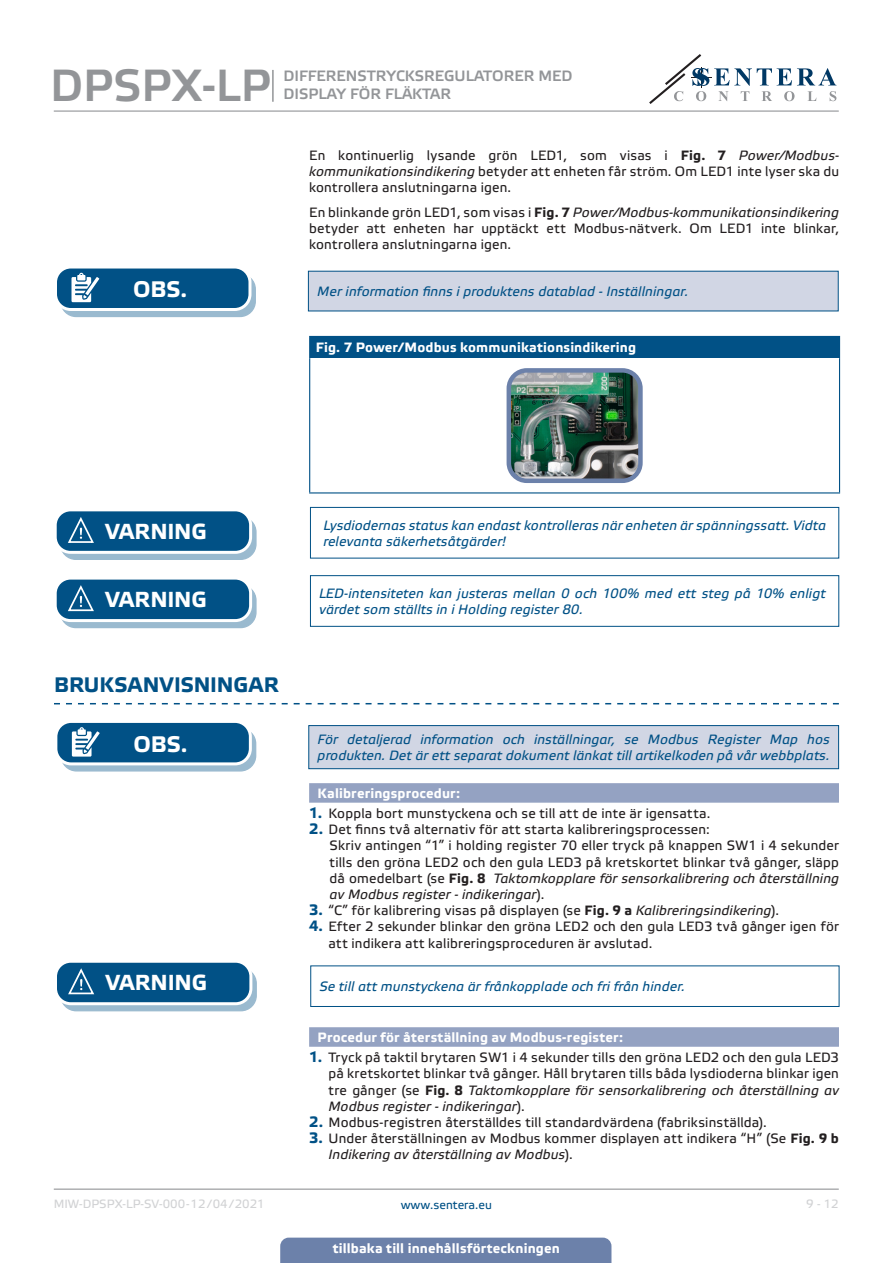
<style>
.page{position:relative;width:893px;height:1263px;background:#fff}
.page>*{position:absolute;margin:0;border:0;box-sizing:border-box;transform-origin:0 0}
.t1{font:45px "Etelka Medium Pro";color:#939598}
.t2{font:700 22.5px "Etelka Text Pro";letter-spacing:-.005em;color:#fff}
.t3{font:700 21.75px "Etelka Text Pro";letter-spacing:-.01em;color:#fff}
.t4{font:700 21px "Etelka Text Pro";letter-spacing:-.005em;color:#015186}
.t5{font:15px/18px "Etelka Medium Pro";color:#939598}
.Numbering{font:13.5px/16.2px "Etelka Text Pro";letter-spacing:.015em;color:#231f20;text-align:justify}
.attention{font:italic 13.5px/16.2px "Etelka Text Pro";letter-spacing:.01em;color:#015186}
.bullet{font:13.5px/16.2px "Etelka Text Pro";letter-spacing:.015em;color:#231f20;text-align:justify}
.Number-roman{font:700 13.5px "Etelka Text Pro";letter-spacing:.01em;color:#fff}
.table_text{font:700 13.5px "Etelka Text Pro";letter-spacing:.01em;color:#fff}
.t6{font:12px "Etelka Text Pro";color:#d1d2d4}
.t7{font:12px "Etelka Text Pro";color:#015186}
.s1{font-weight:700}
.s2{font-style:italic}
.s3{font-weight:700;font-size:15px;color:#015186}
</style>
<div class="page">
<hr style="left:54px;top:111px;width:785px;height:1px;background:#939598">
<hr style="left:54px;top:1188px;width:785px;height:2px;background:#939598">
<svg style="left:649px;top:54px;width:187px;height:50px"></svg>
<div style="left:280px;top:1237px;width:331px;height:26px;background:#6c81aa"></div>
<hr style="left:272px;top:70px;width:2px;height:32px;background:#939598">
<svg style="left:54px;top:703px;width:785px;height:1px"></svg>
<div style="left:309px;top:783px;width:530px;height:20px;background:#94a2c2"></div>
<div style="left:309px;top:1027px;width:530px;height:20px;background:#94a2c2"></div>
<div style="left:61px;top:274px;width:194px;height:42px;background:#9abacf;border-radius:15px"></div>
<div style="left:60px;top:273px;width:196px;height:44px;border:1px solid #015186;border-radius:15px"></div>
<div style="left:56px;top:267px;width:194px;height:42px;background:#015186;border-radius:15px"></div>
<div style="left:54px;top:265px;width:197px;height:46px;border:3px solid #fff;border-radius:15px"></div>
<svg style="left:71px;top:273px;width:34px;height:37px"></svg>
<div style="left:308px;top:271px;width:530px;height:40px;background:#d1d6e4"></div>
<div style="left:310px;top:336px;width:529px;height:22px;background:#015186"></div>
<svg style="left:309px;top:337px;width:1px;height:21px"></svg>
<hr style="left:309px;top:336px;width:531px;height:1px;background:#015186">
<svg style="left:839px;top:337px;width:1px;height:21px"></svg>
<hr style="left:309px;top:358px;width:1px;height:134px;background:#015186">
<hr style="left:839px;top:358px;width:1px;height:134px;background:#015186">
<hr style="left:309px;top:492px;width:531px;height:1px;background:#015186">
<img style="left:512px;top:373px;width:126px;height:105px">
<div style="left:507px;top:368px;width:136px;height:115px;border:4px solid #6c81aa;border-radius:18px"></div>
<div style="left:61px;top:517px;width:195px;height:42px;background:#9abacf;border-radius:15px"></div>
<div style="left:60px;top:516px;width:197px;height:44px;border:1px solid #015186;border-radius:15px"></div>
<div style="left:55px;top:510px;width:196px;height:42px;background:#015186;border-radius:15px"></div>
<div style="left:54px;top:508px;width:198px;height:46px;border:3px solid #fff;border-radius:15px"></div>
<svg style="left:66px;top:517px;width:39px;height:36px"></svg>
<div style="left:310px;top:507px;width:529px;height:51px;border:1px solid #015186"></div>
<div style="left:61px;top:585px;width:195px;height:43px;background:#9abacf;border-radius:15px"></div>
<div style="left:60px;top:584px;width:197px;height:44px;border:1px solid #015186;border-radius:15px"></div>
<div style="left:55px;top:578px;width:196px;height:42px;background:#015186;border-radius:15px"></div>
<div style="left:54px;top:577px;width:198px;height:45px;border:3px solid #fff;border-radius:15px"></div>
<svg style="left:66px;top:585px;width:39px;height:36px"></svg>
<div style="left:310px;top:575px;width:529px;height:51px;border:1px solid #015186"></div>
<div style="left:61px;top:728px;width:195px;height:43px;background:linear-gradient(to right,#99bacf,#9cbbd0);border-radius:15px"></div>
<div style="left:61px;top:728px;width:195px;height:43px;border:1px solid #015186;border-radius:15px"></div>
<div style="left:56px;top:721px;width:194px;height:43px;background:#015186;border-radius:15px"></div>
<div style="left:54px;top:720px;width:198px;height:45px;border:3px solid #fff;border-radius:15px"></div>
<svg style="left:72px;top:727px;width:33px;height:38px"></svg>
<div style="left:309px;top:726px;width:530px;height:43px;background:#d1d6e4"></div>
<div style="left:308px;top:725px;width:531px;height:44px;border:1px solid #015186"></div>
<div style="left:61px;top:968px;width:195px;height:43px;background:linear-gradient(to right,#99b9cf,#9cbbd0);border-radius:15px"></div>
<div style="left:60px;top:968px;width:197px;height:43px;border:1px solid #015186;border-radius:15px"></div>
<div style="left:56px;top:961px;width:195px;height:43px;background:#015186;border-radius:15px"></div>
<div style="left:54px;top:960px;width:198px;height:45px;border:3px solid #fff;border-radius:15px"></div>
<svg style="left:67px;top:968px;width:38px;height:36px"></svg>
<div style="left:311px;top:966px;width:528px;height:41px;border:1px solid #015186"></div>
<h1 class="t1" style="left:50px;top:61px;width:222px">DPSPX-LP</h1>
<p class="t5" style="left:283px;top:67px;width:290px">DIFFERENSTRYCKSREGULATORER MED<br>DISPLAY FÖR FLÄKTAR</p>
<p class="bullet" style="left:309px;top:148px;width:531px">En kontinuerlig lysande grön LED1, som visas i <span class="s1">Fig. 7</span> <span class="s2">Power/Modbus&shy;kommunikationsindikering</span> betyder att enheten får ström. Om LED1 inte lyser ska du kontrollera anslutningarna igen.</p>
<p class="bullet" style="left:309px;top:205px;width:531px">En blinkande grön LED1, som visas i <span class="s1">Fig. 7</span> <span class="s2">Power/Modbus-kommunikationsindikering </span>betyder att enheten har upptäckt ett Modbus-nätverk. Om LED1 inte blinkar, kontrollera anslutningarna igen.</p>
<p class="t2" style="left:133px;top:277px;width:56px">OBS.</p>
<p class="attention" style="left:317px;top:284px;width:373px">Mer information finns i produktens datablad - Inställningar.</p>
<p class="table_text" style="left:316px;top:340px;width:322px">Fig. 7 Power/Modbus kommunikationsindikering</p>
<p class="t3" style="left:105px;top:519px;width:103px">VARNING</p>
<p class="attention" style="left:323px;top:518px;width:504px">Lysdiodernas status kan endast kontrolleras när enheten är spänningssatt. Vidta relevanta säkerhetsåtgärder!</p>
<p class="t3" style="left:105px;top:587px;width:103px">VARNING</p>
<p class="attention" style="left:319px;top:586px;width:508px">LED-intensiteten kan justeras mellan 0 och 100% med ett steg på 10% enligt värdet som ställts in i Holding register 80.</p>
<p class="t4" style="left:54px;top:673px;width:227px">BRUKSANVISNINGAR</p>
<p class="t2" style="left:133px;top:732px;width:56px">OBS.</p>
<p class="attention" style="left:318px;top:732px;width:514px">För detaljerad information och inställningar, se Modbus Register Map hos produkten. Det är ett separat dokument länkat till artikelkoden på vår webbplats.</p>
<p class="Number-roman" style="left:318px;top:785px;width:144px">Kalibreringsprocedur:</p>
<p class="Numbering" style="left:309px;top:806px;width:403px"><span class="s3">1.</span> Koppla bort munstyckena och se till att de inte är igensatta.</p>
<p class="Numbering" style="left:309px;top:822px;width:402px"><span class="s3">2.</span> Det finns två alternativ för att starta kalibreringsprocessen:</p>
<p class="Numbering" style="left:330px;top:838px;width:511px">Skriv antingen “1” i holding register 70 eller tryck på knappen SW1 i 4 sekunder tills den gröna LED2 och den gula LED3 på kretskortet blinkar två gånger, släpp då omedelbart (se <span class="s1">Fig. 8</span> <span class="s2">Taktomkopplare för sensorkalibrering och återställning av Modbus register - indikeringar</span>).</p>
<p class="Numbering" style="left:309px;top:903px;width:472px"><span class="s3">3.</span> “C” för kalibrering visas på displayen (se <span class="s1">Fig. 9 a</span> <span class="s2">Kalibreringsindikering</span>).</p>
<p class="Numbering" style="left:328px;top:919px;width:512px;text-indent:-20px"><span class="s3">4.</span> Efter 2 sekunder blinkar den gröna LED2 och den gula LED3 två gånger igen för att indikera att kalibreringsproceduren är avslutad.</p>
<p class="t3" style="left:106px;top:970px;width:103px">VARNING</p>
<p class="attention" style="left:319px;top:979px;width:367px">Se till att munstyckena är frånkopplade och fri från hinder.</p>
<p class="Number-roman" style="left:318px;top:1029px;width:307px">Procedur för återställning av Modbus-register:</p>
<p class="Numbering" style="left:328px;top:1050px;width:512px;text-indent:-20px"><span class="s3">1.</span> Tryck på taktil brytaren SW1 i 4 sekunder tills den gröna LED2 och den gula LED3 på kretskortet blinkar två gånger. Håll brytaren tills båda lysdioderna blinkar igen tre gånger (se <span class="s1">Fig. 8</span> <span class="s2">Taktomkopplare för sensorkalibrering och återställning av Modbus register - indikeringar</span>).</p>
<p class="Numbering" style="left:309px;top:1115px;width:459px"><span class="s3">2.</span> Modbus-registren återställdes till standardvärdena (fabriksinställda).</p>
<p class="Numbering" style="left:328px;top:1131px;width:512px;text-indent:-19px"><span class="s3">3.</span> Under återställningen av Modbus kommer displayen att indikera “H” (Se <span class="s1">Fig. 9 b<br></span><span class="s2">Indikering av återställning av Modbus</span>).</p>
<p class="t6" style="left:54px;top:1197px;width:212px">MIW-DPSPX-LP-SV-000 - 12 / 04 / 2021</p>
<p class="t7" style="left:401px;top:1198px;width:93px">www.sentera.eu</p>
<p class="t6" style="left:806px;top:1197px;width:34px">9 - 12</p>
<p class="Number-roman" style="left:333px;top:1240px;width:229px">tillbaka till innehållsförteckningen</p>
</div>
